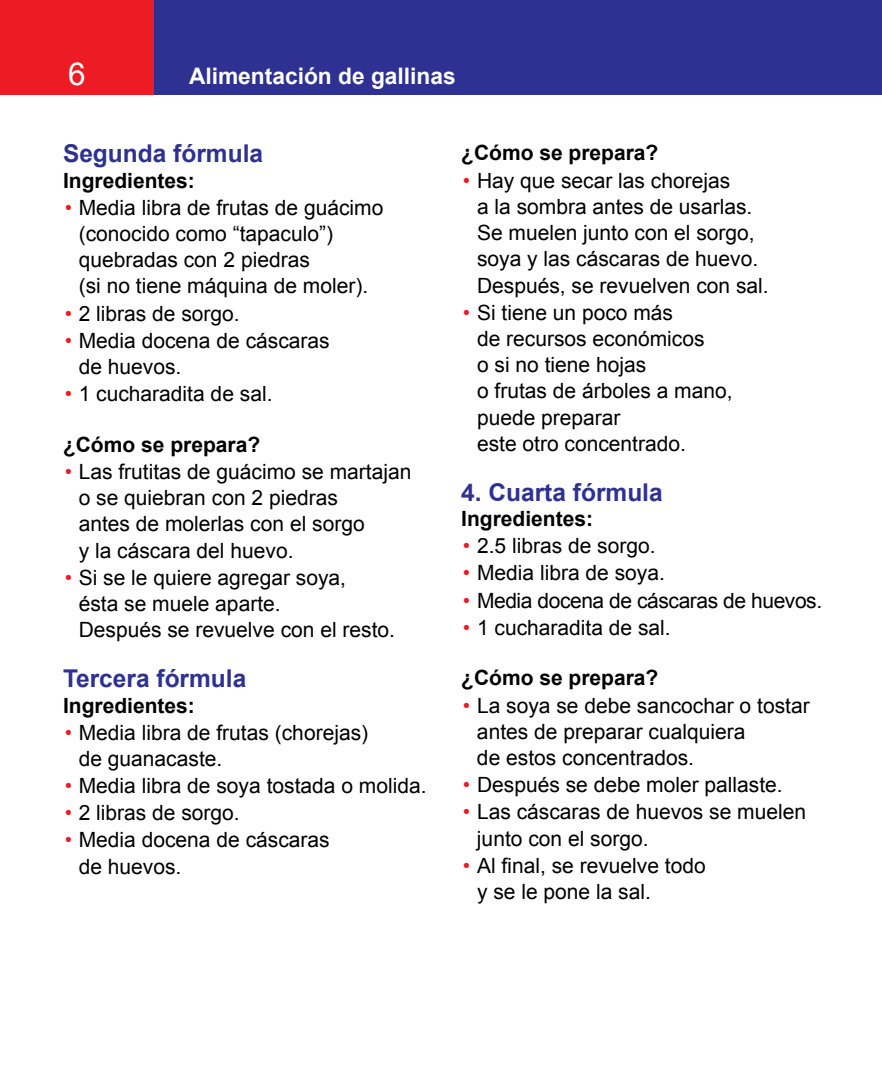
<style>
.page{position:relative;width:882px;height:1071px;background:#fff}
.page>*{position:absolute;margin:0;border:0;box-sizing:border-box;transform-origin:0 0}
.t1{font:700 24.5px "Arial";color:#2e3192}
.t2{font:700 22.75px "Arial";color:#fff}
.t3{font:21px/26.2px "Arial";color:#000}
.t4{font:700 21px "Arial";color:#000}
.t5{font:21px "Arial";letter-spacing:-.02em;color:#000}
.s1{color:#ed1c24}
</style>
<div class="page">
<div style="left:0;top:0;width:157px;height:94px;background:#ed1c24"></div>
<div style="left:155px;top:0;width:727px;height:94px;background:#2e3192"></div>
<p class="t2" style="left:189px;top:63px;width:268px">Alimentación de gallinas</p>
<p class="t1" style="left:63px;top:140px;width:202px">Segunda fórmula</p>
<p class="t4" style="left:63px;top:168px;width:133px">Ingredientes:</p>
<p class="t3" style="left:79px;top:194px;width:306px;text-indent:-14px"><span class="s1">•</span> Media libra de frutas de guácimo (conocido como “tapaculo”) quebradas con 2 piedras<br>(si no tiene máquina de moler).</p>
<p class="t3" style="left:65px;top:300px;width:177px"><span class="s1">•</span> 2 libras de sorgo.</p>
<p class="t3" style="left:79px;top:327px;width:252px;text-indent:-14px"><span class="s1">•</span> Media docena de cáscaras de huevos.</p>
<p class="t3" style="left:65px;top:381px;width:209px"><span class="s1">•</span> 1 cucharadita de sal.</p>
<p class="t4" style="left:63px;top:433px;width:199px">¿Cómo se prepara?</p>
<p class="t3" style="left:79px;top:458px;width:334px;text-indent:-14px"><span class="s1">•</span> Las frutitas de guácimo se martajan o se quiebran con 2 piedras<br>antes de molerlas con el sorgo<br>y la cáscara del huevo.</p>
<p class="t3" style="left:79px;top:564px;width:318px;text-indent:-14px"><span class="s1">•</span> Si se le quiere agregar soya,<br>ésta se muele aparte.<br>Después se revuelve con el resto.</p>
<p class="t1" style="left:63px;top:665px;width:185px">Tercera fórmula</p>
<p class="t4" style="left:63px;top:693px;width:133px">Ingredientes:</p>
<p class="t3" style="left:79px;top:719px;width:291px;text-indent:-14px"><span class="s1">•</span> Media libra de frutas (chorejas) de guanacaste.</p>
<p class="t3" style="left:65px;top:773px;width:363px"><span class="s1">•</span> Media libra de soya tostada o molida.</p>
<p class="t3" style="left:65px;top:800px;width:177px"><span class="s1">•</span> 2 libras de sorgo.</p>
<p class="t3" style="left:79px;top:827px;width:252px;text-indent:-14px"><span class="s1">•</span> Media docena de cáscaras de huevos.</p>
<p class="t4" style="left:461px;top:141px;width:199px">¿Cómo se prepara?</p>
<p class="t3" style="left:477px;top:167px;width:293px;text-indent:-14px"><span class="s1">•</span> Hay que secar las chorejas<br>a la sombra antes de usarlas.<br>Se muelen junto con el sorgo, soya y las cáscaras de huevo.<br>Después, se revuelven con sal.</p>
<p class="t3" style="left:477px;top:299px;width:257px;text-indent:-14px"><span class="s1">•</span> Si tiene un poco más<br>de recursos económicos<br>o si no tiene hojas<br>o frutas de árboles a mano, puede preparar<br>este otro concentrado.</p>
<p class="t1" style="left:461px;top:478px;width:203px">4. Cuarta fórmula</p>
<p class="t4" style="left:461px;top:507px;width:133px">Ingredientes:</p>
<p class="t3" style="left:463px;top:533px;width:194px"><span class="s1">•</span> 2 .5 libras de sorgo.</p>
<p class="t3" style="left:463px;top:560px;width:203px"><span class="s1">•</span> Media libra de soya.</p>
<p class="t5" style="left:463px;top:588px;width:361px"><span class="s1">•</span> Media docena de cáscaras de huevos.</p>
<p class="t3" style="left:463px;top:614px;width:209px"><span class="s1">•</span> 1 cucharadita de sal.</p>
<p class="t4" style="left:461px;top:666px;width:199px">¿Cómo se prepara?</p>
<p class="t3" style="left:477px;top:692px;width:334px;text-indent:-14px"><span class="s1">•</span> La soya se debe sancochar o tostar antes de preparar cualquiera<br>de estos concentrados.</p>
<p class="t3" style="left:463px;top:772px;width:321px"><span class="s1">•</span> Después se debe moler pallaste.</p>
<p class="t3" style="left:477px;top:799px;width:331px;text-indent:-14px"><span class="s1">•</span> Las cáscaras de huevos se muelen junto con el sorgo.</p>
<p class="t3" style="left:477px;top:852px;width:230px;text-indent:-14px"><span class="s1">•</span> Al final, se revuelve todo y se le pone la sal.</p>
</div>
